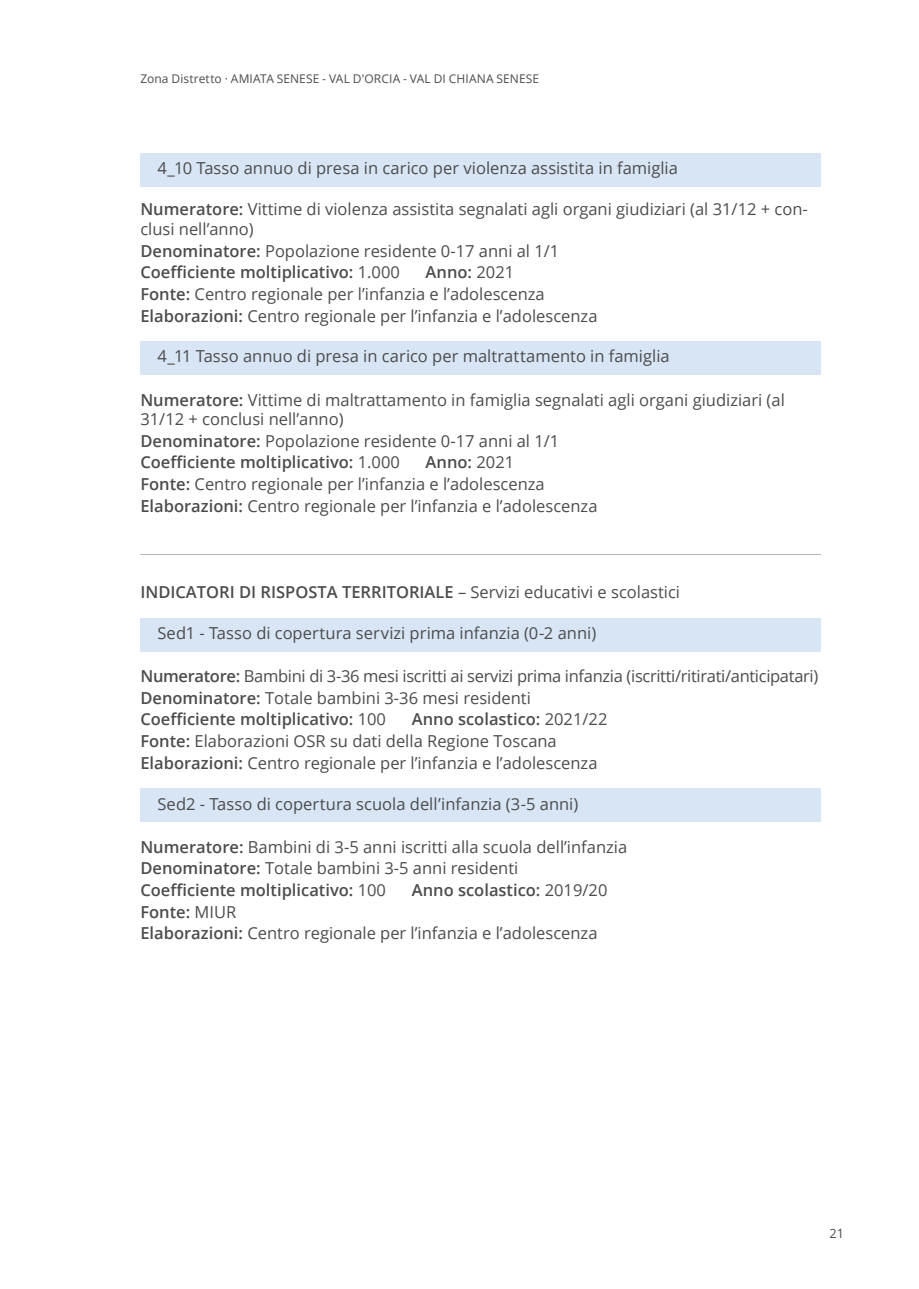
<style>
.page{position:relative;width:919px;height:1289px;background:#fff}
.page>*{position:absolute;margin:0;border:0;box-sizing:border-box;transform-origin:0 0}
.t1{font:16.5px/21.6px "Open Sans";color:#4b4c4d}
.t2{font:600 16.5px/21.6px "Open Sans";color:#4b4c4d}
.t3{font:16.5px/21.6px "Open Sans";letter-spacing:-.02em;color:#4b4c4d}
.t4{font:12.75px "Open Sans";color:#4b4c4d}
.t5{font:12px "Open Sans";letter-spacing:.005em;color:#4b4c4d}
.s1{font-weight:600}
.s2{font-weight:400}
</style>
<div class="page">
<div style="left:140px;top:153px;width:681px;height:34px;background:#d8e5f4"></div>
<div style="left:140px;top:341px;width:681px;height:34px;background:#d8e5f4"></div>
<div style="left:140px;top:617px;width:681px;height:34px;background:#d8e5f4"></div>
<div style="left:140px;top:788px;width:681px;height:34px;background:#d8e5f4"></div>
<hr style="left:140px;top:554px;width:681px;height:1px;background:#b4b7b7">
<p class="t5" style="left:140px;top:71px;width:400px">Zona Distretto · AMIATA SENESE - VAL D'ORCIA - VAL DI CHIANA SENESE</p>
<p class="t1" style="left:157px;top:157px;width:522px">4_10 Tasso annuo di presa in carico per violenza assistita in famiglia</p>
<p class="t1" style="left:140px;top:199px;width:668px;line-height:19.5px"><span class="s1">Numeratore:</span> Vittime di violenza assistita segnalati agli organi giudiziari (al 31/12 + con&shy;clusi nell’anno)</p>
<p class="t2" style="left:140px;top:239px;width:420px">Denominatore: <span class="s2">Popolazione residente 0-17 anni al 1/1<br></span>Coefficiente moltiplicativo: <span class="s2">1.000</span></p>
<p class="t1" style="left:140px;top:261px;width:458px;text-indent:285px"><span class="s1">Anno:</span> 2021<br><span class="s1">Fonte:</span> Centro regionale per l’infanzia e l’adolescenza<br><span class="s1">Elaborazioni:</span> Centro regionale per l’infanzia e l’adolescenza</p>
<p class="t1" style="left:157px;top:345px;width:513px">4_11 Tasso annuo di presa in carico per maltrattamento in famiglia</p>
<p class="t1" style="left:140px;top:389px;width:646px;line-height:19.5px"><span class="s1">Numeratore:</span> Vittime di maltrattamento in famiglia segnalati agli organi giudiziari (al<br>31/12 + conclusi nell’anno)</p>
<p class="t2" style="left:140px;top:429px;width:420px">Denominatore: <span class="s2">Popolazione residente 0-17 anni al 1/1<br></span>Coefficiente moltiplicativo: <span class="s2">1.000</span></p>
<p class="t1" style="left:140px;top:451px;width:458px;text-indent:285px"><span class="s1">Anno:</span> 2021<br><span class="s1">Fonte:</span> Centro regionale per l’infanzia e l’adolescenza<br><span class="s1">Elaborazioni:</span> Centro regionale per l’infanzia e l’adolescenza</p>
<p class="t2" style="left:140px;top:581px;width:541px">INDICATORI DI RISPOSTA TERRITORIALE <span class="s2">– Servizi educativi e scolastici</span></p>
<p class="t1" style="left:157px;top:621px;width:440px">Sed1 - Tasso di copertura servizi prima infanzia (0-2 anni)</p>
<p class="t3" style="left:140px;top:665px;width:679px"><span class="s1">Numeratore:</span> Bambini di 3-36 mesi iscritti ai servizi prima infanzia (iscritti/ritirati/anticipatari)<br><span class="s1">Denominatore:</span> Totale bambini 3-36 mesi residenti<br><span class="s1">Coefficiente moltiplicativo:</span> 100</p>
<p class="t1" style="left:140px;top:708px;width:468px;text-indent:271px"><span class="s1">Anno scolastico:</span> 2021/22<br><span class="s1">Fonte:</span> Elaborazioni OSR su dati della Regione Toscana<br><span class="s1">Elaborazioni:</span> Centro regionale per l’infanzia e l’adolescenza</p>
<p class="t1" style="left:157px;top:792px;width:422px">Sed2 - Tasso di copertura scuola dell’infanzia (3-5 anni)</p>
<p class="t1" style="left:140px;top:835px;width:488px"><span class="s1">Numeratore:</span> Bambini di 3-5 anni iscritti alla scuola dell’infanzia<br><span class="s1">Denominatore:</span> Totale bambini 3-5 anni residenti<br><span class="s1">Coefficiente moltiplicativo:</span> 100</p>
<p class="t2" style="left:412px;top:879px;width:197px">Anno scolastico: <span class="s2">2019/20</span></p>
<p class="t1" style="left:140px;top:900px;width:458px"><span class="s1">Fonte:</span> MIUR<br><span class="s1">Elaborazioni:</span> Centro regionale per l’infanzia e l’adolescenza</p>
<p class="t4" style="left:829px;top:1224px;width:16px">21</p>
</div>
